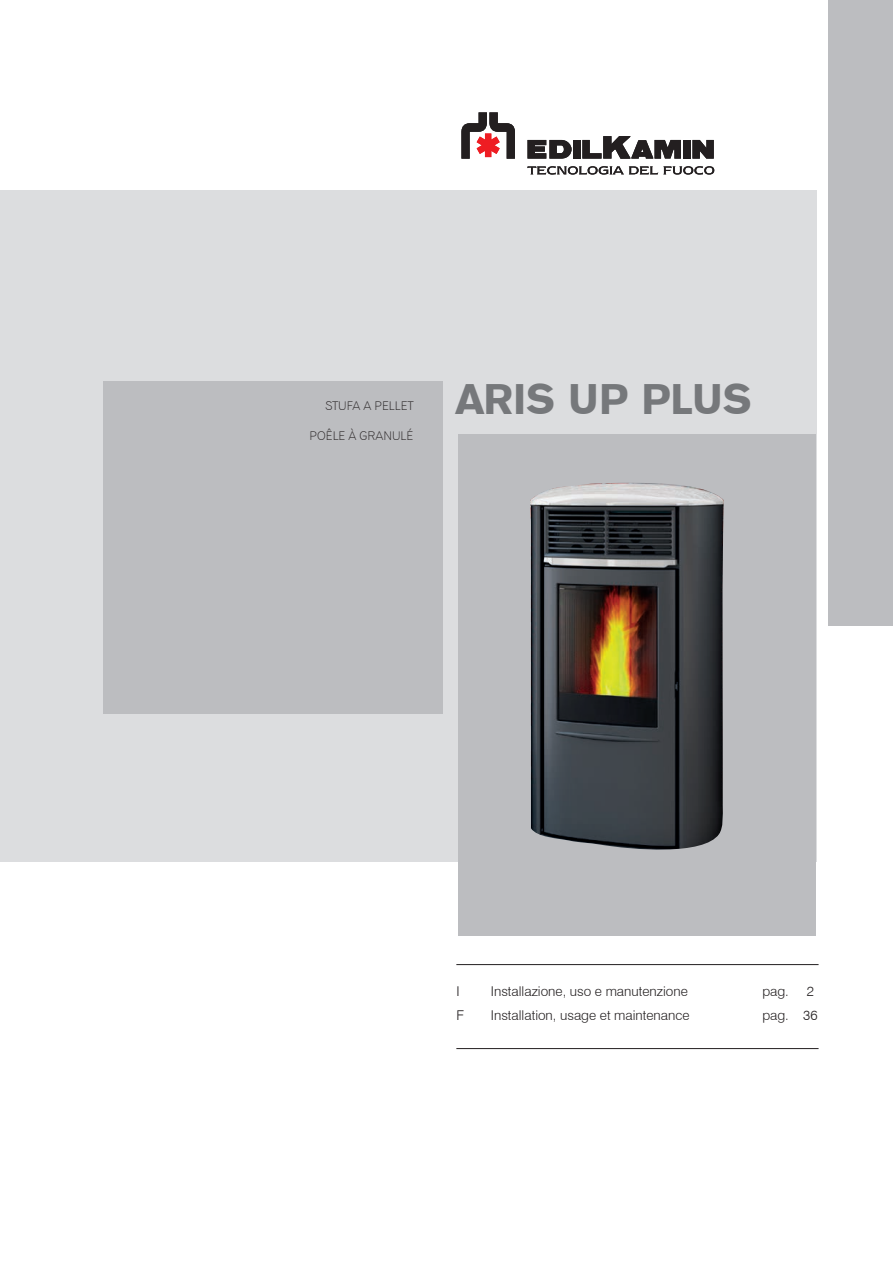
<style>
.page{position:relative;width:893px;height:1263px;background:#fff}
.page>*{position:absolute;margin:0;border:0;box-sizing:border-box;transform-origin:0 0}
.t1{font:42.6px "Gothic 725 BT Black A";color:#76787b}
.t2{font:300 13.5px "Swiss 721 BT";color:#231f20}
.t3{font:12px "Gothic 720 BT Light B";color:#231f20}
</style>
<div class="page">
<div style="left:0;top:190px;width:816px;height:672px;background:#dcdddf"></div>
<svg style="left:527px;top:166px;width:187px;height:9px"></svg>
<svg style="left:461px;top:112px;width:54px;height:47px"></svg>
<div style="left:683px;top:140px;width:7px;height:19px;background:#231f20"></div>
<div style="left:573px;top:140px;width:7px;height:19px;background:#231f20"></div>
<svg style="left:527px;top:140px;width:45px;height:19px"></svg>
<svg style="left:582px;top:136px;width:99px;height:23px"></svg>
<svg style="left:692px;top:140px;width:22px;height:19px"></svg>
<hr style="left:456px;top:1048px;width:363px;height:1px;background:#231f20">
<hr style="left:456px;top:964px;width:363px;height:1px;background:#231f20">
<div style="left:103px;top:381px;width:340px;height:333px;background:#bcbdc0"></div>
<div style="left:829px;top:0;width:64px;height:625px;background:#bcbdc0"></div>
<div style="left:458px;top:434px;width:358px;height:501px;background:#bcbdc0"></div>
<img style="left:530px;top:483px;width:194px;height:367px">
<p class="t3" style="left:325px;top:399px;width:90px">STUFA A PELLET</p>
<p class="t3" style="left:310px;top:429px;width:105px">POÊLE À GRANULÉ</p>
<h1 class="t1" style="left:456px;top:373px;width:297px">ARIS UP PLUS</h1>
<p class="t2" style="left:456px;top:983px;width:5px">I</p>
<p class="t2" style="left:491px;top:983px;width:198px">Installazione, uso e manutenzione</p>
<p class="t2" style="left:762px;top:983px;width:28px">pag.</p>
<p class="t2" style="left:807px;top:983px;width:9px">2</p>
<p class="t2" style="left:456px;top:1007px;width:9px">F</p>
<p class="t2" style="left:491px;top:1007px;width:200px">Installation, usage et maintenance</p>
<p class="t2" style="left:762px;top:1007px;width:57px">pag. 36</p>
</div>
